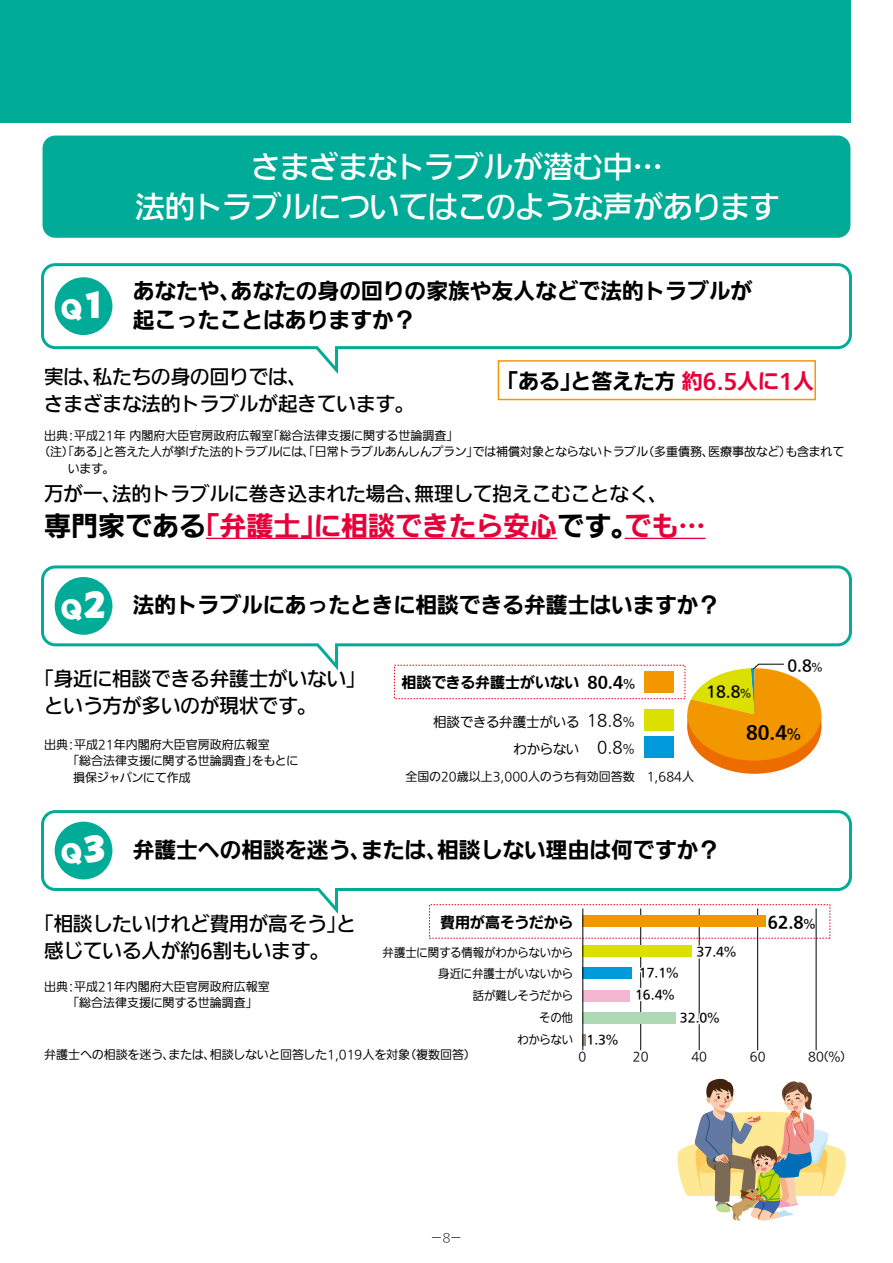
<style>
.page{position:relative;width:893px;height:1263px;background:#fff}
.page>*{position:absolute;margin:0;border:0;box-sizing:border-box;transform-origin:0 0}
.t1{font:500 30px/40.5px "Iwa UD Go Dsp Pro";letter-spacing:-.025em;color:#fff;text-align:center}
.t2{font:700 27px "Iwa UD Go Dsp Pro";color:#e60039}
.t3{font:700 21.75px/28.5px "Iwa UD Go Dsp Pro";color:#000}
.t4{font:700 21px "Iwa UD Go Dsp Pro";color:#000}
.t5{font:500 19.5px/27px "Iwa UD Go Dsp Pro";color:#000}
.t6{font:700 18px "Iwa UD Go Dsp Pro";color:#000}
.t7{font:100 15.75px/27px "Iwa UD Go Dsp Pro";color:#000;text-align:right}
.t8{font:700 15.75px "Iwa UD Go Dsp Pro";color:#000}
.t9{font:700 15px "Iwa UD Go Dsp Pro";letter-spacing:-.015em;color:#000}
.t10{font:500 15px "Iwa UD Go Dsp Pro";color:#000}
.t11{font:100 13.5px/27px "Iwa UD Go Dsp Pro";letter-spacing:-.02em;color:#000;text-align:right}
.t12{font:100 12px/16.5px "Iwa UD Go Dsp Pro";color:#000}
.t13{font:100 12px "Iwa UD Go Dsp Pro";letter-spacing:-.02em;color:#000}
.t14{font:100 12px/21.8px "Iwa UD Go Dsp Pro";letter-spacing:-.02em;color:#000;text-align:right;scale:.95 1}
.t15{font:500 12px/22px "Iwa UD Go Dsp Pro";color:#000;text-align:center}
.t16{font:100 12px "Iwa UD Go Dsp Pro";letter-spacing:-.025em;color:#000}
.t17{font:300 11.7px "Iwa UD Go Dsp Pro";color:#000}
.s1{color:#000}
.s2{color:#e60039}
.s3{font-family:"Harucraft Std";font-weight:800;font-size:25.2px;color:#fff}
.s4{font-family:"Harucraft Std";font-weight:800;font-size:33.9px;color:#fff}
.s5{font-size:15.75px}
.s6{font-size:11.4px}
.s7{font-size:10.5px}
.s8{font-size:13.5px}
</style>
<div class="page">
<div style="left:0;top:0;width:850px;height:123px;background:#00ac97"></div>
<svg style="left:677px;top:1078px;width:169px;height:143px"></svg>
<div style="left:43px;top:136px;width:807px;height:102px;background:#00ac97;border-radius:13px"></div>
<svg style="left:41px;top:263px;width:811px;height:115px"></svg>
<svg style="left:41px;top:565px;width:811px;height:109px"></svg>
<svg style="left:41px;top:810px;width:811px;height:108px"></svg>
<hr style="left:206px;top:538px;width:351px;height:1px;background:#e60039">
<hr style="left:625px;top:538px;width:81px;height:1px;background:#e60039">
<div style="left:644px;top:671px;width:30px;height:21px;background:#f39700"></div>
<svg style="left:687px;top:663px;width:134px;height:111px"></svg>
<div style="left:644px;top:710px;width:30px;height:21px;background:#dbe000"></div>
<div style="left:644px;top:737px;width:30px;height:21px;background:#0099d9"></div>
<hr style="left:640px;top:908px;width:1px;height:142px;background:#000">
<hr style="left:699px;top:908px;width:1px;height:142px;background:#000">
<hr style="left:757px;top:908px;width:1px;height:142px;background:#000">
<hr style="left:816px;top:908px;width:1px;height:142px;background:#000">
<div style="left:582px;top:1012px;width:94px;height:12px;background:#afd8b5"></div>
<div style="left:582px;top:989px;width:48px;height:12px;background:#f5b6d1"></div>
<div style="left:582px;top:967px;width:50px;height:12px;background:#0099d9"></div>
<div style="left:582px;top:945px;width:110px;height:12px;background:#dbe000"></div>
<div style="left:582px;top:915px;width:184px;height:12px;background:#f39700"></div>
<svg style="left:582px;top:1027px;width:4px;height:21px"></svg>
<svg style="left:633px;top:928px;width:106px;height:98px"></svg>
<hr style="left:583px;top:908px;width:1px;height:142px;background:#000">
<div style="left:55px;top:277px;width:57px;height:58px;background:#00ac97;border-radius:50%"></div>
<div style="left:55px;top:577px;width:57px;height:58px;background:#00ac97;border-radius:50%"></div>
<div style="left:55px;top:822px;width:57px;height:57px;background:#00ac97;border-radius:50%"></div>
<div style="left:498px;top:360px;width:318px;height:40px;border:2px solid #f39700"></div>
<h1 class="t1" style="left:135px;top:146px;width:645px">さまざまなトラブルが潜む中…<br>法的トラブルについてはこのような声があります</h1>
<h3 class="t3" style="left:61px;top:277px;width:693px;text-indent:72px">あなたや、あなたの身の回りの家族や友人などで法的トラブルが<br><sup>Q</sup><sup>1</sup> 起こったことはありますか？</h3>
<h3 class="t5" style="left:44px;top:363px;width:372px">実は、私たちの身の回りでは、<br>さまざまな法的トラブルが起きています。</h3>
<p class="t12" style="left:44px;top:427px;width:416px">出典：平成21年 内閣府大臣官房政府広報室「総合法律支援に関する世論調査」</p>
<p class="t13" style="left:38px;top:443px;width:808px">（注）「ある」と答えた人が挙げた法的トラブルには、「日常トラブルあんしんプラン」では補償対象とならないトラブル（多重債務、医療事故など）も含まれて</p>
<p class="t12" style="left:44px;top:460px;width:72px">　　います。</p>
<h3 class="t5" style="left:44px;top:480px;width:625px">万が一、法的トラブルに巻き込まれた場合、無理して抱えこむことなく、</h3>
<h2 class="t2" style="left:44px;top:505px;width:663px"><span class="s1">専門家である</span>「弁護士」に相談できたら安心<span class="s1">です。</span>でも…</h2>
<h3 class="t4" style="left:497px;top:365px;width:318px">「ある」と答えた方 <span class="s2">約6.5人に1人</span></h3>
<h3 class="t3" style="left:61px;top:591px;width:661px"><span class="s3">Q</span><span class="s4">2</span> 法的トラブルにあったときに相談できる弁護士はいますか？</h3>
<h3 class="t5" style="left:44px;top:665px;width:323px;text-indent:-10px">「身近に相談できる弁護士がいない」という方が多いのが現状です。</h3>
<p class="t12" style="left:44px;top:736px;width:227px">出典：平成21年内閣府大臣官房政府広報室</p>
<p class="t12" style="left:67px;top:753px;width:233px">「総合法律支援に関する世論調査」をもとに</p>
<p class="t16" style="left:73px;top:769px;width:119px">損保ジャパンにて作成</p>
<p class="t9" style="left:401px;top:671px;width:235px">相談できる弁護士がいない <span class="s5">80.4</span><span class="s6">%</span></p>
<h3 class="t7" style="left:587px;top:707px;width:49px">18.8<span class="s6">%<br></span>0.8<span class="s6">%</span></h3>
<p class="t11" style="left:433px;top:709px;width:148px">相談できる弁護士がいるわからない</p>
<p class="t12" style="left:405px;top:769px;width:290px">全国の20歳以上3,000人のうち有効回答数　1,684人</p>
<p class="t10" style="left:706px;top:680px;width:46px">18.8<span class="s7">%</span></p>
<p class="t10" style="left:787px;top:654px;width:36px">0.8<span class="s7">%</span></p>
<h3 class="t6" style="left:746px;top:719px;width:56px">80.4<span class="s8">%</span></h3>
<h3 class="t3" style="left:61px;top:836px;width:661px"><span class="s3">Q</span><span class="s4">3</span> 弁護士への相談を迷う、または、相談しない理由は何ですか？</h3>
<h3 class="t5" style="left:44px;top:910px;width:313px;text-indent:-10px">「相談したいけれど費用が高そう」と感じている人が約6割もいます。</h3>
<p class="t12" style="left:67px;top:978px;width:204px;text-indent:-23px">出典：平成21年内閣府大臣官房政府広報室「総合法律支援に関する世論調査」</p>
<p class="t9" style="left:440px;top:911px;width:135px">費用が高そうだから</p>
<p class="t14" style="left:383px;top:942px;width:202px">弁護士に関する情報がわからないから身近に弁護士がいないから<br>話が難しそうだから<br>その他<br>わからない</p>
<p class="t15" style="left:586px;top:1028px;width:33px">1.3%</p>
<p class="t15" style="left:635px;top:962px;width:45px">17.1%<br>16.4%</p>
<p class="t15" style="left:697px;top:941px;width:41px">37.4%</p>
<p class="t15" style="left:680px;top:1007px;width:41px">32.0%</p>
<h3 class="t8" style="left:768px;top:910px;width:49px">62.8<span class="s6">%</span></h3>
<p class="t12" style="left:44px;top:1047px;width:434px">弁護士への相談を迷う、または、相談しないと回答した1,019人を対象（複数回答）</p>
<p class="t17" style="left:431px;top:1230px;width:33px">−8−</p>
<p class="t12" style="left:578px;top:1048px;width:9px">0</p>
<p class="t12" style="left:633px;top:1048px;width:17px">20</p>
<p class="t12" style="left:691px;top:1048px;width:17px">40</p>
<p class="t12" style="left:750px;top:1048px;width:17px">60</p>
<p class="t12" style="left:808px;top:1048px;width:46px">80（％）</p>
</div>
